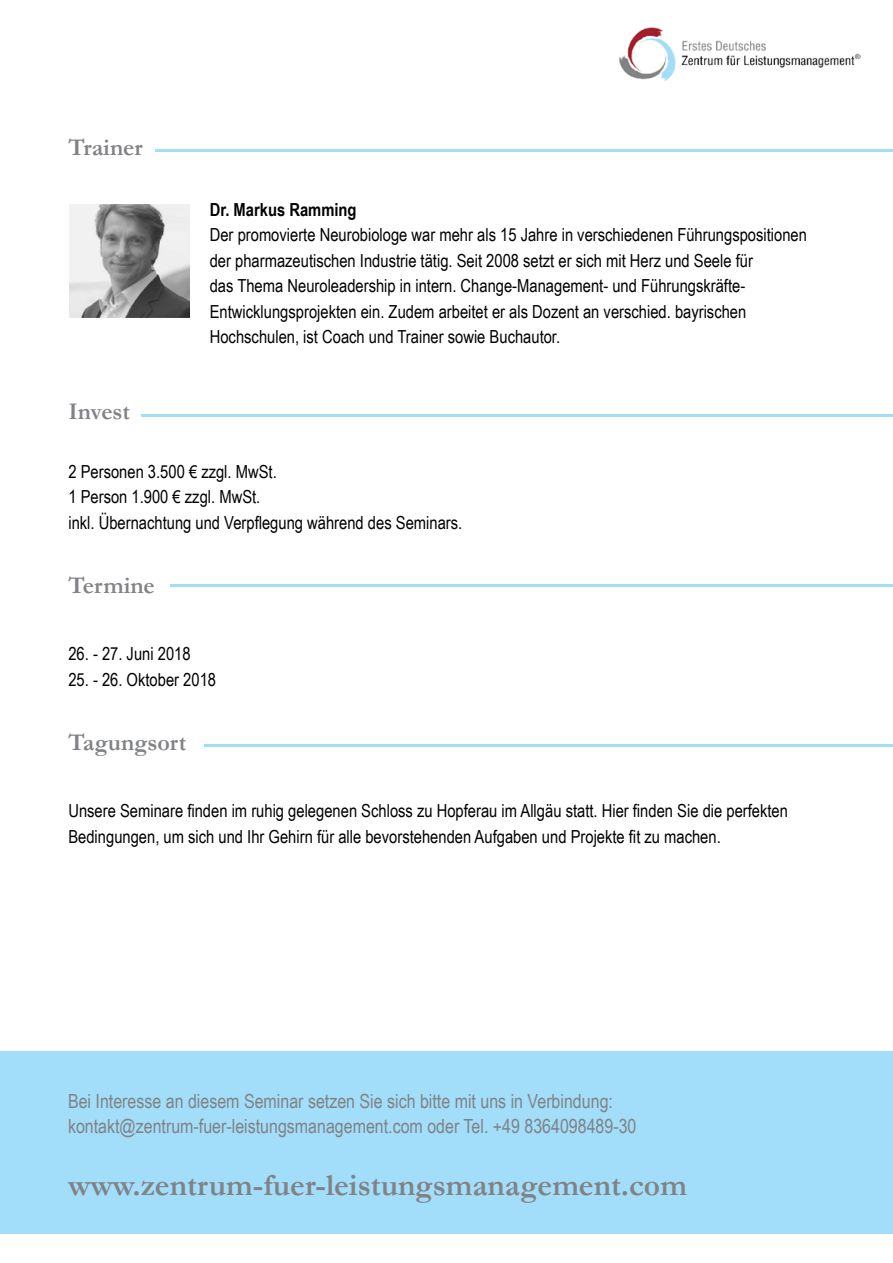
<style>
.page{position:relative;width:893px;height:1263px;background:#fff}
.page>*{position:absolute;margin:0;border:0;box-sizing:border-box;transform-origin:0 0}
.t1{font:700 31.5px "Garamond";color:#808285}
.t2{font:700 24px "Garamond";color:#808285}
.t3{font:19.5px/25.5px "Arial Narrow";color:#808285}
.t4{font:18px/25.5px "Arial Narrow";color:#000}
.t5{font:700 18px "Arial Narrow";color:#000}
</style>
<div class="page">
<hr style="left:156px;top:150px;width:737px;height:2px;background:#a2def9">
<hr style="left:142px;top:415px;width:751px;height:2px;background:#a2def9">
<img style="left:69px;top:204px;width:121px;height:114px">
<hr style="left:170px;top:585px;width:723px;height:2px;background:#a2def9">
<hr style="left:204px;top:744px;width:689px;height:2px;background:#a2def9">
<img style="left:619px;top:28px;width:241px;height:52px">
<div style="left:0;top:1051px;width:893px;height:183px;background:#a2def9"></div>
<h2 class="t2" style="left:68px;top:131px;width:76px">Trainer</h2>
<h2 class="t2" style="left:68px;top:395px;width:63px">Invest</h2>
<p class="t5" style="left:210px;top:196px;width:148px">Dr. Markus Ramming</p>
<p class="t4" style="left:210px;top:222px;width:599px">Der promovierte Neurobiologe war mehr als 15 Jahre in verschiedenen Führungspositionen der pharmazeutischen Industrie tätig. Seit 2008 setzt er sich mit Herz und Seele für<br>das Thema Neuroleadership in intern. Change-Management- und Führungskräfte-Entwicklungsprojekten ein. Zudem arbeitet er als Dozent an verschied. bayrischen Hochschulen, ist Coach und Trainer sowie Buchautor.</p>
<p class="t4" style="left:68px;top:458px;width:395px">2 Personen 3.500 € zzgl. MwSt.<br>1 Person 1.900 € zzgl. MwSt.<br>inkl. Übernachtung und Verpflegung während des Seminars.</p>
<h2 class="t2" style="left:68px;top:569px;width:88px">Termine</h2>
<p class="t4" style="left:68px;top:640px;width:124px">26. - 27. Juni 2018</p>
<p class="t4" style="left:68px;top:666px;width:149px">25. - 26. Oktober 2018</p>
<h2 class="t2" style="left:68px;top:726px;width:119px">Tagungsort</h2>
<p class="t4" style="left:68px;top:797px;width:721px">Unsere Seminare finden im ruhig gelegenen Schloss zu Hopferau im Allgäu statt. Hier finden Sie die perfekten<br>Bedingungen, um sich und Ihr Gehirn für alle bevorstehenden Aufgaben und Projekte fit zu machen.</p>
<p class="t3" style="left:68px;top:1087px;width:570px">Bei Interesse an diesem Seminar setzen Sie sich bitte mit uns in Verbindung: kontakt@zentrum-fuer-leistungsmanagement.com oder Tel. +49 8364098489-30</p>
<h1 class="t1" style="left:68px;top:1163px;width:620px">www.zentrum-fuer-leistungsmanagement.com</h1>
</div>
